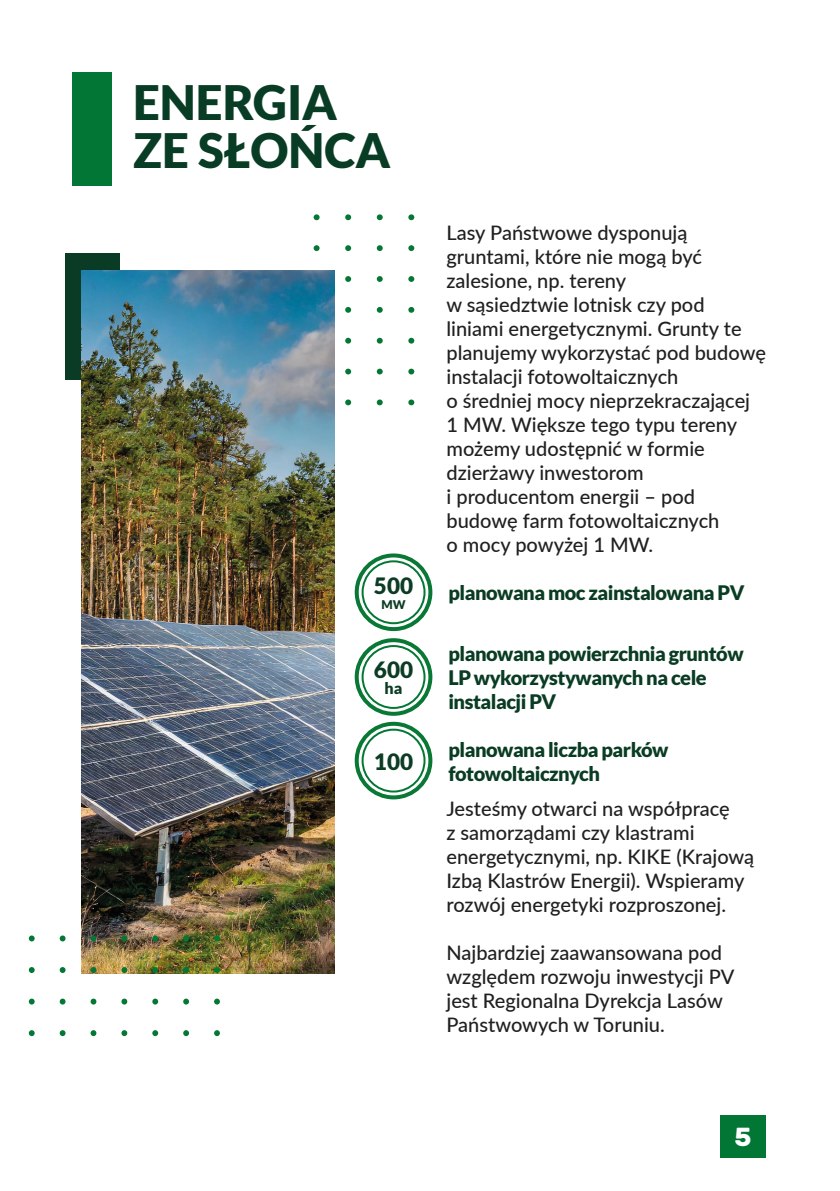
<style>
.page{position:relative;width:840px;height:1191px;background:#fff}
.page>*{position:absolute;margin:0;border:0;box-sizing:border-box;transform-origin:0 0}
.t1{font:900 47.4px "Lato";color:#083c24}
.t2{font:700 26px "Rubik";color:#fff}
.t3{font:900 22.4px "Lato";color:#0c3c24}
.t4{font:500 20px/24px "Lato";color:#1f2020}
.t5{font:900 20px/24px "Lato";letter-spacing:-.025em;color:#0a3c23}
.t6{font:900 16px "Lato";color:#0c3c24}
.t7{font:900 12px "Lato";color:#0c3c24}
</style>
<div class="page">
<div style="left:719px;top:1115px;width:46px;height:42px;background:#017635"></div>
<div style="left:65px;top:253px;width:54px;height:126px;background:#0a3c25"></div>
<div style="left:361px;top:728px;width:64px;height:64px;border:2px solid #047734;border-radius:50%"></div>
<div style="left:72px;top:72px;width:40px;height:113px;background:#017635"></div>
<svg style="left:313px;top:245px;width:6px;height:6px"></svg>
<svg style="left:313px;top:214px;width:6px;height:6px"></svg>
<svg style="left:345px;top:399px;width:6px;height:6px"></svg>
<svg style="left:345px;top:369px;width:6px;height:5px"></svg>
<svg style="left:345px;top:338px;width:6px;height:5px"></svg>
<svg style="left:345px;top:307px;width:6px;height:6px"></svg>
<svg style="left:345px;top:276px;width:6px;height:6px"></svg>
<svg style="left:345px;top:245px;width:6px;height:6px"></svg>
<svg style="left:345px;top:214px;width:6px;height:6px"></svg>
<svg style="left:376px;top:399px;width:6px;height:6px"></svg>
<svg style="left:376px;top:369px;width:6px;height:5px"></svg>
<svg style="left:376px;top:338px;width:6px;height:5px"></svg>
<svg style="left:376px;top:307px;width:6px;height:6px"></svg>
<svg style="left:376px;top:276px;width:6px;height:6px"></svg>
<svg style="left:376px;top:245px;width:6px;height:6px"></svg>
<svg style="left:376px;top:214px;width:6px;height:6px"></svg>
<svg style="left:408px;top:399px;width:6px;height:6px"></svg>
<svg style="left:408px;top:369px;width:6px;height:5px"></svg>
<svg style="left:408px;top:338px;width:6px;height:5px"></svg>
<svg style="left:408px;top:307px;width:6px;height:6px"></svg>
<svg style="left:408px;top:276px;width:6px;height:6px"></svg>
<svg style="left:408px;top:245px;width:6px;height:6px"></svg>
<svg style="left:408px;top:214px;width:6px;height:6px"></svg>
<img style="left:82px;top:270px;width:252px;height:703px">
<svg style="left:29px;top:935px;width:6px;height:6px"></svg>
<svg style="left:60px;top:935px;width:5px;height:6px"></svg>
<svg style="left:90px;top:935px;width:6px;height:6px"></svg>
<svg style="left:121px;top:935px;width:6px;height:6px"></svg>
<svg style="left:152px;top:935px;width:6px;height:6px"></svg>
<svg style="left:183px;top:935px;width:6px;height:6px"></svg>
<svg style="left:214px;top:935px;width:6px;height:6px"></svg>
<svg style="left:29px;top:967px;width:6px;height:6px"></svg>
<svg style="left:60px;top:967px;width:5px;height:6px"></svg>
<svg style="left:90px;top:967px;width:6px;height:6px"></svg>
<svg style="left:121px;top:967px;width:6px;height:6px"></svg>
<svg style="left:152px;top:967px;width:6px;height:6px"></svg>
<svg style="left:183px;top:967px;width:6px;height:6px"></svg>
<svg style="left:214px;top:967px;width:6px;height:6px"></svg>
<svg style="left:29px;top:998px;width:6px;height:6px"></svg>
<svg style="left:60px;top:998px;width:5px;height:6px"></svg>
<svg style="left:90px;top:998px;width:6px;height:6px"></svg>
<svg style="left:121px;top:998px;width:6px;height:6px"></svg>
<svg style="left:152px;top:998px;width:6px;height:6px"></svg>
<svg style="left:183px;top:998px;width:6px;height:6px"></svg>
<svg style="left:214px;top:998px;width:6px;height:6px"></svg>
<svg style="left:29px;top:1030px;width:6px;height:6px"></svg>
<svg style="left:60px;top:1030px;width:5px;height:6px"></svg>
<svg style="left:90px;top:1030px;width:6px;height:6px"></svg>
<svg style="left:121px;top:1030px;width:6px;height:6px"></svg>
<svg style="left:152px;top:1030px;width:6px;height:6px"></svg>
<svg style="left:183px;top:1030px;width:6px;height:6px"></svg>
<svg style="left:214px;top:1030px;width:6px;height:6px"></svg>
<div style="left:361px;top:560px;width:64px;height:64px;border:2px solid #047734;border-radius:50%"></div>
<div style="left:354px;top:553px;width:78px;height:78px;border:4px solid #087834;border-radius:50%"></div>
<div style="left:361px;top:645px;width:64px;height:64px;border:2px solid #047734;border-radius:50%"></div>
<div style="left:354px;top:638px;width:78px;height:78px;border:4px solid #087834;border-radius:50%"></div>
<div style="left:354px;top:722px;width:78px;height:77px;border:4px solid #087834;border-radius:50%"></div>
<p class="t1" style="left:133px;top:75px;width:205px">ENERGIA</p>
<p class="t1" style="left:133px;top:123px;width:259px">ZE SŁOŃCA</p>
<p class="t3" style="left:374px;top:573px;width:41px">500</p>
<p class="t7" style="left:381px;top:597px;width:26px">MW</p>
<p class="t3" style="left:374px;top:656px;width:41px">600</p>
<p class="t6" style="left:384px;top:679px;width:19px">ha</p>
<p class="t3" style="left:374px;top:748px;width:41px">100</p>
<p class="t4" style="left:446px;top:220px;width:257px">Lasy Państwowe dysponują gruntami, które nie mogą być zalesione, np. tereny</p>
<p class="t4" style="left:446px;top:292px;width:321px">w sąsiedztwie lotnisk czy pod liniami energetycznymi. Grunty te planujemy wykorzystać pod budowę instalacji fotowoltaicznych<br>o średniej mocy nieprzekraczającej<br>1 MW. Większe tego typu tereny możemy udostępnić w formie dzierżawy inwestorom</p>
<p class="t4" style="left:446px;top:484px;width:274px">i producentom energii – pod budowę farm fotowoltaicznych</p>
<p class="t4" style="left:446px;top:532px;width:208px">o mocy powyżej 1 MW.</p>
<p class="t5" style="left:448px;top:580px;width:297px">planowana moc zainstalowana PV</p>
<p class="t5" style="left:448px;top:641px;width:296px">planowana powierzchnia gruntów<br>LP wykorzystywanych na cele</p>
<p class="t5" style="left:448px;top:689px;width:109px">instalacji PV</p>
<p class="t5" style="left:448px;top:737px;width:221px">planowana liczba parków fotowoltaicznych</p>
<p class="t4" style="left:446px;top:796px;width:309px">Jesteśmy otwarci na współpracę<br>z samorządami czy klastrami energetycznymi, np. KIKE (Krajową Izbą Klastrów Energii). Wspieramy rozwój energetyki rozproszonej.</p>
<p class="t4" style="left:446px;top:940px;width:289px">Najbardziej zaawansowana pod względem rozwoju inwestycji PV jest Regionalna Dyrekcja Lasów<br>Państwowych w Toruniu.</p>
<h2 class="t2" style="left:734px;top:1122px;width:19px">5</h2>
</div>
